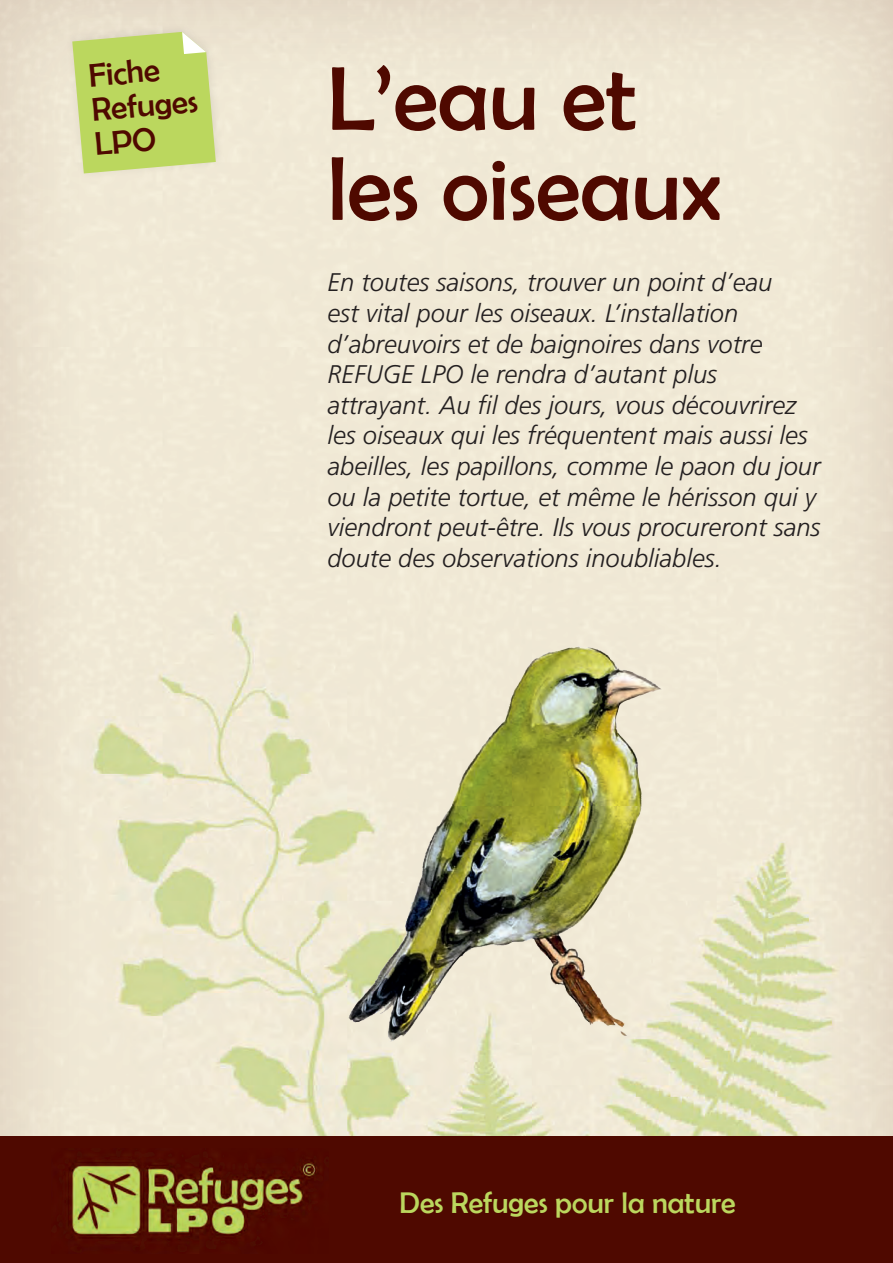
<style>
.page{position:relative;width:893px;height:1263px;background:#fff}
.page>*{position:absolute;margin:0;border:0;box-sizing:border-box;transform-origin:0 0}
.t1{font:91.5px/90px "Berlin Sans FB";color:#4f0900}
.t2{font:33px/34.5px "Berlin Sans FB";color:#4f0900}
.t3{font:30px "Berlin Sans FB";color:#bbd75e}
.t4{font:italic 300 25.5px/30.6px "Frutiger";color:#231f20}
</style>
<div class="page">
<div style="left:0;top:0;width:893px;height:1263px;background:#4f0900;opacity:.2"></div>
<div style="left:64px;top:21px;width:162px;height:159px;background:#ede6d3"></div>
<svg style="left:72px;top:32px;width:144px;height:141px;background:#c2d970"></svg>
<div style="left:0;top:1136px;width:893px;height:127px;background:#4f0900"></div>
<img style="left:68px;top:1160px;width:254px;height:77px">
<img style="left:327px;top:622px;width:373px;height:446px">
<p class="t2" style="left:87px;top:58px;width:108px;rotate:-5deg">Fiche<br>Refuges<br>LPO</p>
<h1 class="t1" style="left:327px;top:53px;width:395px">L’eau et les oiseaux</h1>
<p class="t4" style="left:327px;top:267px;width:495px">En toutes saisons, trouver un point d’eau<br>est vital pour les oiseaux. L’installation d’abreuvoirs et de baignoires dans votre REFUGE LPO le rendra d’autant plus attrayant. Au fil des jours, vous découvrirez les oiseaux qui les fréquentent mais aussi les abeilles, les papillons, comme le paon du jour ou la petite tortue, et même le hérisson qui y viendront peut-être. Ils vous procureront sans doute des observations inoubliables.</p>
<p class="t3" style="left:400px;top:1186px;width:338px">Des Refuges pour la nature</p>
</div>
